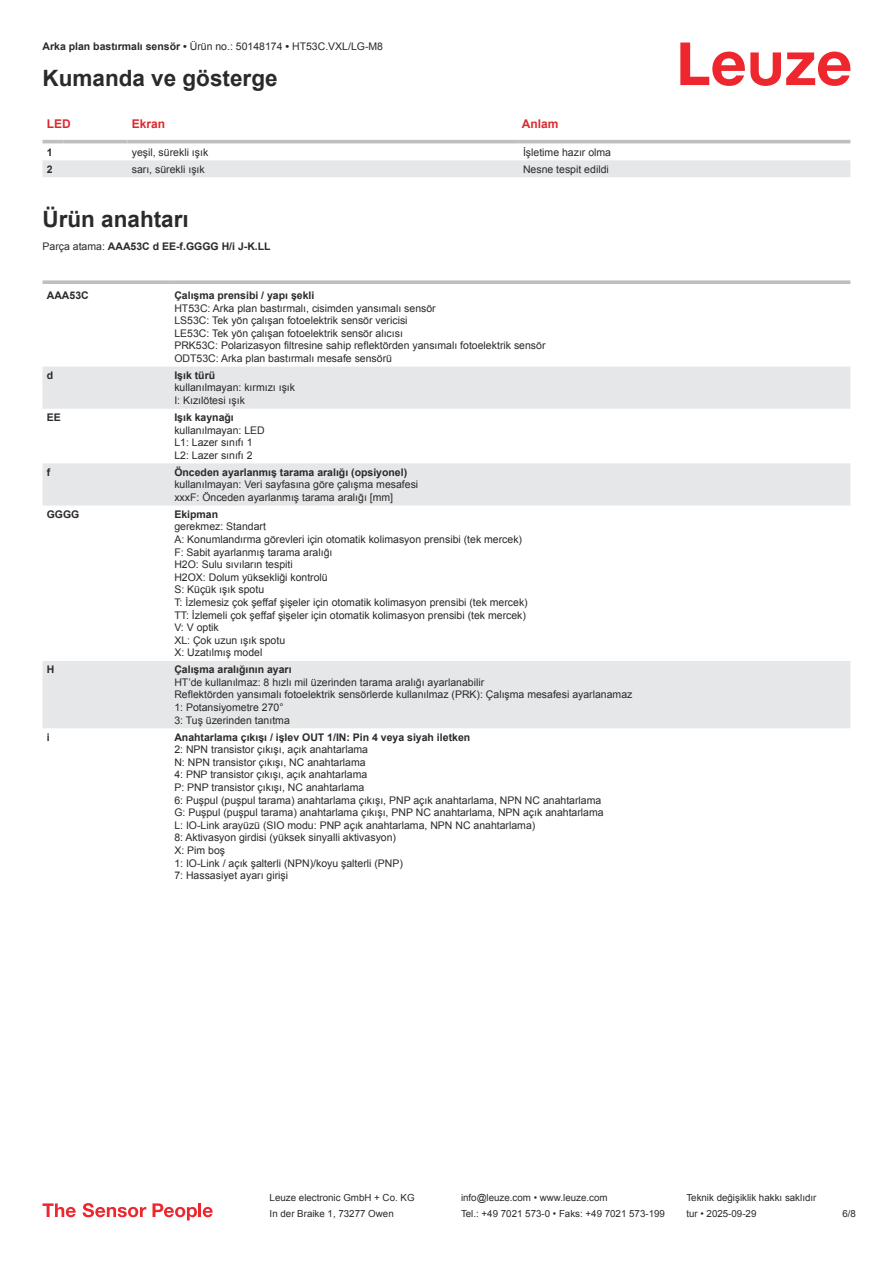
<style>
.page{position:relative;width:893px;height:1263px;background:#fff}
.page>*{position:absolute;margin:0;border:0;box-sizing:border-box;transform-origin:0 0}
.t1{font:700 22.5px "Arial";color:#2b292a}
.t2{font:700 12px "Arial";color:#db2a30}
.t3{font:10.5px/12.6px "Arial";color:#2b292a}
.t4{font:700 10.5px "Arial";color:#2b292a}
.t5{font:9.75px "Arial";color:#2b292a}
.s1{font-weight:700}
.s2{font-weight:400}
</style>
<div class="page">
<svg style="left:680px;top:43px;width:170px;height:43px"></svg>
<svg style="left:43px;top:143px;width:807px;height:34px"></svg>
<hr style="left:43px;top:140px;width:21px;height:3px;background:#bdbfc1">
<hr style="left:64px;top:140px;width:64px;height:3px;background:#bdbfc1">
<hr style="left:128px;top:140px;width:391px;height:3px;background:#bdbfc1">
<hr style="left:519px;top:140px;width:331px;height:3px;background:#bdbfc1">
<svg style="left:43px;top:367px;width:807px;height:361px"></svg>
<svg style="left:43px;top:280px;width:127px;height:4px"></svg>
<svg style="left:170px;top:280px;width:680px;height:4px;background:#c3c5c7"></svg>
<svg style="left:43px;top:1203px;width:33px;height:14px"></svg>
<svg style="left:83px;top:1203px;width:63px;height:14px"></svg>
<svg style="left:153px;top:1203px;width:44px;height:17px"></svg>
<hr style="left:198px;top:1203px;width:3px;height:14px;background:#ed272d">
<svg style="left:203px;top:1207px;width:10px;height:10px"></svg>
<p class="t3" style="left:43px;top:41px;width:342px"><span class="s1">Arka plan bastırmalı sensör •</span> Ürün no.: 50148174 <span class="s1">•</span> HT53C.VXL/LG-M8</p>
<h1 class="t1" style="left:43px;top:63px;width:237px">Kumanda ve gösterge</h1>
<p class="t2" style="left:47px;top:119px;width:25px">LED</p>
<p class="t2" style="left:132px;top:119px;width:35px">Ekran</p>
<p class="t2" style="left:522px;top:115px;width:38px">Anlam</p>
<p class="t4" style="left:47px;top:145px;width:7px">1</p>
<p class="t3" style="left:132px;top:146px;width:78px">yeşil, sürekli ışık</p>
<p class="t3" style="left:523px;top:146px;width:90px">İşletime hazır olma</p>
<p class="t4" style="left:47px;top:161px;width:7px">2</p>
<p class="t3" style="left:132px;top:162px;width:74px">sarı, sürekli ışık</p>
<p class="t3" style="left:523px;top:162px;width:87px">Nesne tespit edildi</p>
<h1 class="t1" style="left:43px;top:204px;width:148px">Ürün anahtarı</h1>
<p class="t4" style="left:43px;top:239px;width:230px"><span class="s2">Parça atama:</span> AAA53C d EE-f.GGGG H/i J-K.LL</p>
<p class="t4" style="left:47px;top:288px;width:43px">AAA53C</p>
<p class="t4" style="left:174px;top:288px;width:142px">Çalışma prensibi / yapı şekli</p>
<p class="t3" style="left:174px;top:301px;width:373px">HT53C: Arka plan bastırmalı, cisimden yansımalı sensör<br>LS53C: Tek yön çalışan fotoelektrik sensör vericisi<br>LE53C: Tek yön çalışan fotoelektrik sensör alıcısı<br>PRK53C: Polarizasyon filtresine sahip reflektörden yansımalı fotoelektrik sensör ODT53C: Arka plan bastırmalı mesafe sensörü</p>
<p class="t4" style="left:47px;top:368px;width:8px">d</p>
<p class="t4" style="left:174px;top:368px;width:42px">Işık türü</p>
<p class="t3" style="left:174px;top:381px;width:122px">kullanılmayan: kırmızı ışık<br>I: Kızılötesi ışık</p>
<p class="t4" style="left:47px;top:413px;width:16px">EE</p>
<p class="t4" style="left:174px;top:410px;width:61px">Işık kaynağı</p>
<p class="t3" style="left:174px;top:423px;width:92px">kullanılmayan: LED<br>L1: Lazer sınıfı 1<br>L2: Lazer sınıfı 2</p>
<p class="t4" style="left:47px;top:468px;width:5px">f</p>
<p class="t4" style="left:174px;top:464px;width:234px">Önceden ayarlanmış tarama aralığı (opsiyonel)</p>
<p class="t3" style="left:174px;top:478px;width:245px">kullanılmayan: Veri sayfasına göre çalışma mesafesi xxxF: Önceden ayarlanmış tarama aralığı [mm]</p>
<p class="t4" style="left:47px;top:510px;width:34px">GGGG</p>
<p class="t4" style="left:174px;top:507px;width:45px">Ekipman</p>
<p class="t3" style="left:174px;top:520px;width:355px">gerekmez: Standart<br>A: Konumlandırma görevleri için otomatik kolimasyon prensibi (tek mercek)<br>F: Sabit ayarlanmış tarama aralığı<br>H2O: Sulu sıvıların tespiti<br>H2OX: Dolum yüksekliği kontrolü<br>S: Küçük ışık spotu<br>T: İzlemesiz çok şeffaf şişeler için otomatik kolimasyon prensibi (tek mercek)<br>TT: İzlemeli çok şeffaf şişeler için otomatik kolimasyon prensibi (tek mercek)<br>V: V optik<br>XL: Çok uzun ışık spotu<br>X: Uzatılmış model</p>
<p class="t4" style="left:47px;top:665px;width:9px">H</p>
<p class="t4" style="left:174px;top:662px;width:119px">Çalışma aralığının ayarı</p>
<p class="t3" style="left:174px;top:676px;width:460px">HT’de kullanılmaz: 8 hızlı mil üzerinden tarama aralığı ayarlanabilir<br>Reflektörden yansımalı fotoelektrik sensörlerde kullanılmaz (PRK): Çalışma mesafesi ayarlanamaz 1: Potansiyometre 270°<br>3: Tuş üzerinden tanıtma</p>
<p class="t4" style="left:47px;top:733px;width:4px">i</p>
<p class="t4" style="left:174px;top:729px;width:297px">Anahtarlama çıkışı / işlev OUT 1/IN: Pin 4 veya siyah iletken</p>
<p class="t3" style="left:174px;top:743px;width:431px">2: NPN transistor çıkışı, açık anahtarlama<br>N: NPN transistor çıkışı, NC anahtarlama<br>4: PNP transistor çıkışı, açık anahtarlama<br>P: PNP transistor çıkışı, NC anahtarlama<br>6: Puşpul (puşpul tarama) anahtarlama çıkışı, PNP açık anahtarlama, NPN NC anahtarlama G: Puşpul (puşpul tarama) anahtarlama çıkışı, PNP NC anahtarlama, NPN açık anahtarlama L: IO-Link arayüzü (SIO modu: PNP açık anahtarlama, NPN NC anahtarlama)<br>8: Aktivasyon girdisi (yüksek sinyalli aktivasyon)<br>X: Pim boş<br>1: IO-Link / açık şalterli (NPN)/koyu şalterli (PNP)<br>7: Hassasiyet ayarı girişi</p>
<p class="t5" style="left:270px;top:1191px;width:146px">Leuze electronic GmbH + Co. KG</p>
<p class="t5" style="left:461px;top:1191px;width:148px">info@leuze.com • www.leuze.com</p>
<p class="t5" style="left:686px;top:1191px;width:132px">Teknik değişiklik hakkı saklıdır</p>
<p class="t5" style="left:270px;top:1207px;width:126px">In der Braike 1, 73277 Owen</p>
<p class="t5" style="left:461px;top:1207px;width:205px">Tel.: +49 7021 573-0 • Faks: +49 7021 573-199</p>
<p class="t5" style="left:686px;top:1207px;width:72px">tur • 2025-09-29</p>
<p class="t5" style="left:842px;top:1210px;width:15px">6 /8</p>
</div>
